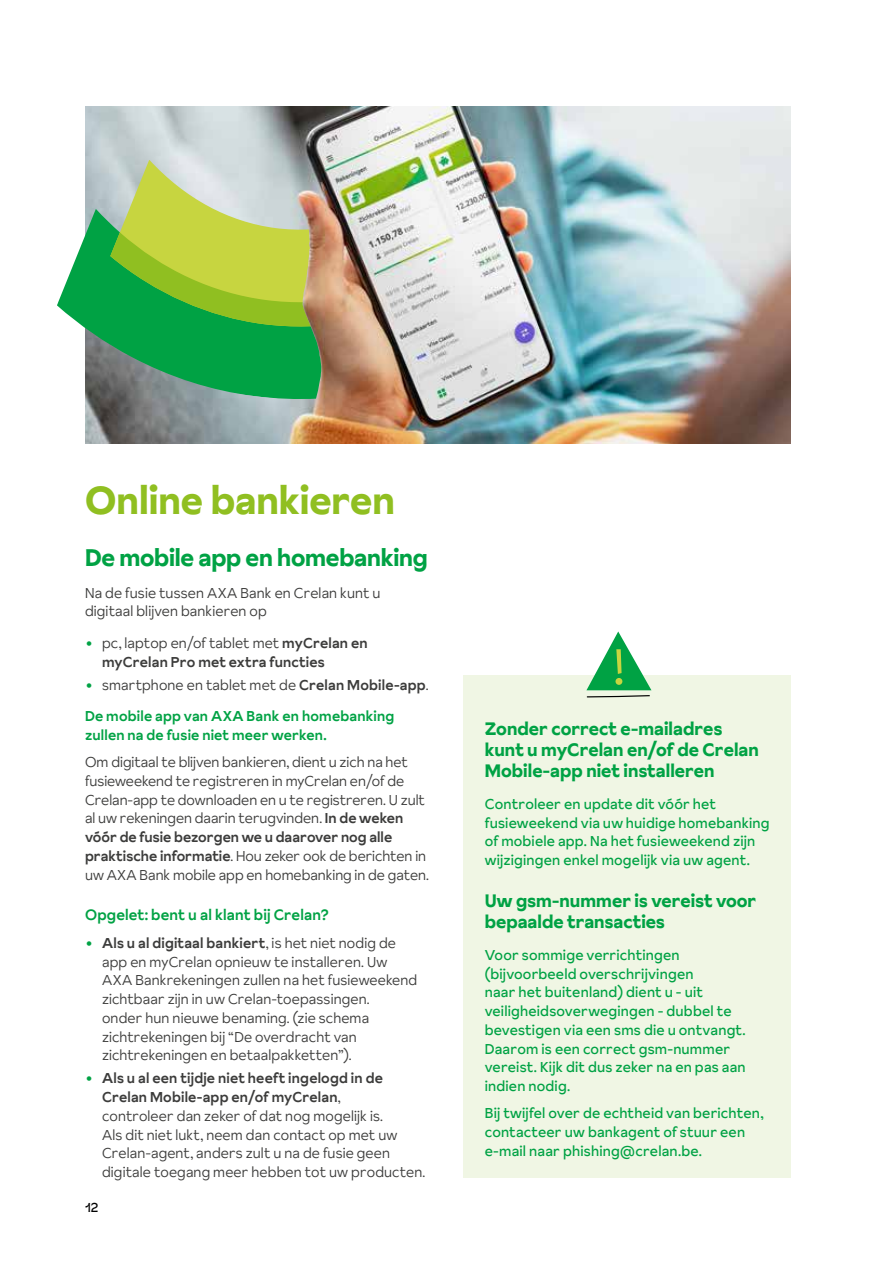
<style>
.page{position:relative;width:893px;height:1263px;background:#fff}
.page>*{position:absolute;margin:0;border:0;box-sizing:border-box;transform-origin:0 0}
.t1{font:700 39px "Crelan Sunset";color:#90bf21}
.t2{font:700 24px "Crelan Sunset";letter-spacing:-.01em;color:#00a244}
.t3{font:700 18px/21px "Crelan Sunset";color:#00a244}
.t4{font:500 15px "Crelan Sunset";letter-spacing:.01em;color:#00a244}
.t5{font:300 14.25px/18.8px "Crelan Sunset";letter-spacing:.01em;color:#3c3c3b}
.t6{font:14.25px/18.8px "Crelan Sunset";letter-spacing:.01em;color:#00a244}
.t7{font:500 14.25px/18.8px "Crelan Sunset";letter-spacing:.015em;color:#00a244}
.t8{font:500 14.25px/18.8px "Crelan Sunset";letter-spacing:.01em;color:#3c3c3b}
.t9{font:12.9px "Crelan Sunset";color:#000}
.s1{color:#00a244}
.s2{font-weight:300}
.s3{font-weight:500;color:#00a244}
.s4{font-weight:500}
</style>
<div class="page">
<div style="left:463px;top:675px;width:328px;height:502px;background:#f0f6e4"></div>
<svg style="left:586px;top:631px;width:65px;height:66px"></svg>
<img style="left:85px;top:106px;width:706px;height:337px">
<svg style="left:57px;top:209px;width:412px;height:193px;background:#78af87"></svg>
<img style="left:110px;top:160px;width:319px;height:72px">
<svg style="left:110px;top:232px;width:319px;height:99px;background:#9cba5f"></svg>
<h1 class="t1" style="left:85px;top:472px;width:311px">Online bankieren</h1>
<h2 class="t2" style="left:85px;top:541px;width:344px">De mobile app en homebanking</h2>
<p class="t5" style="left:85px;top:583px;width:297px">Na de fusie tussen AXA Bank en Crelan kunt u digitaal blijven bankieren op</p>
<p class="t8" style="left:102px;top:633px;width:267px;text-indent:-17px"><span class="s1">∙</span> <span class="s2">pc, laptop en/of tablet met</span> myCrelan en myCrelan Pro met extra functies</p>
<p class="t5" style="left:85px;top:675px;width:345px"><span class="s3">∙</span> smartphone en tablet met de <span class="s4">Crelan Mobile-app</span>.</p>
<p class="t7" style="left:85px;top:707px;width:311px">De mobile app van AXA Bank en homebanking zullen na de fusie niet meer werken.</p>
<p class="t5" style="left:85px;top:753px;width:346px">Om digitaal te blijven bankieren, dient u zich na het fusieweekend te registreren in myCrelan en/of de Crelan-app te downloaden en u te registreren. U zult al uw rekeningen daarin terugvinden. <span class="s4">In de weken vóór de fusie bezorgen we u daarover nog alle praktische informatie</span>. Hou zeker ook de berichten in uw AXA Bank mobile app en homebanking in de gaten.</p>
<p class="t4" style="left:85px;top:905px;width:245px">Opgelet: bent u al klant bij Crelan?</p>
<p class="t5" style="left:102px;top:933px;width:317px;text-indent:-17px"><span class="s3">∙</span> <span class="s4">Als u al digitaal bankiert</span>, is het niet nodig de app en myCrelan opnieuw te installeren. Uw AXA Bankrekeningen zullen na het fusieweekend zichtbaar zijn in uw Crelan-toepassingen.<br>onder hun nieuwe benaming. (zie schema zichtrekeningen bij “De overdracht van zichtrekeningen en betaalpakketten”).</p>
<p class="t5" style="left:102px;top:1069px;width:325px;text-indent:-17px"><span class="s3">∙</span> <span class="s4">Als u al een tijdje niet heeft ingelogd in de Crelan Mobile-app en/of myCrelan</span>,<br>controleer dan zeker of dat nog mogelijk is.<br>Als dit niet lukt, neem dan contact op met uw Crelan-agent, anders zult u na de fusie geen digitale toegang meer hebben tot uw producten.</p>
<p class="t9" style="left:85px;top:1199px;width:15px">12</p>
<p class="t3" style="left:485px;top:718px;width:276px">Zonder correct e-mailadres kunt u myCrelan en/of de Crelan<br>Mobile-app niet installeren</p>
<p class="t6" style="left:485px;top:794px;width:286px">Controleer en update dit vóór het fusieweekend via uw huidige homebanking of mobiele app. Na het fusieweekend zijn wijzigingen enkel mogelijk via uw agent.</p>
<p class="t3" style="left:485px;top:890px;width:273px">Uw gsm-nummer is vereist voor bepaalde transacties</p>
<p class="t6" style="left:485px;top:945px;width:262px">Voor sommige verrichtingen (bijvoorbeeld overschrijvingen<br>naar het buitenland) dient u - uit veiligheidsoverwegingen - dubbel te bevestigen via een sms die u ontvangt.<br>Daarom is een correct gsm-nummer vereist. Kijk dit dus zeker na en pas aan indien nodig.</p>
<p class="t6" style="left:485px;top:1104px;width:280px">Bij twijfel over de echtheid van berichten, contacteer uw bankagent of stuur een e-mail naar phishing@crelan.be.</p>
</div>
